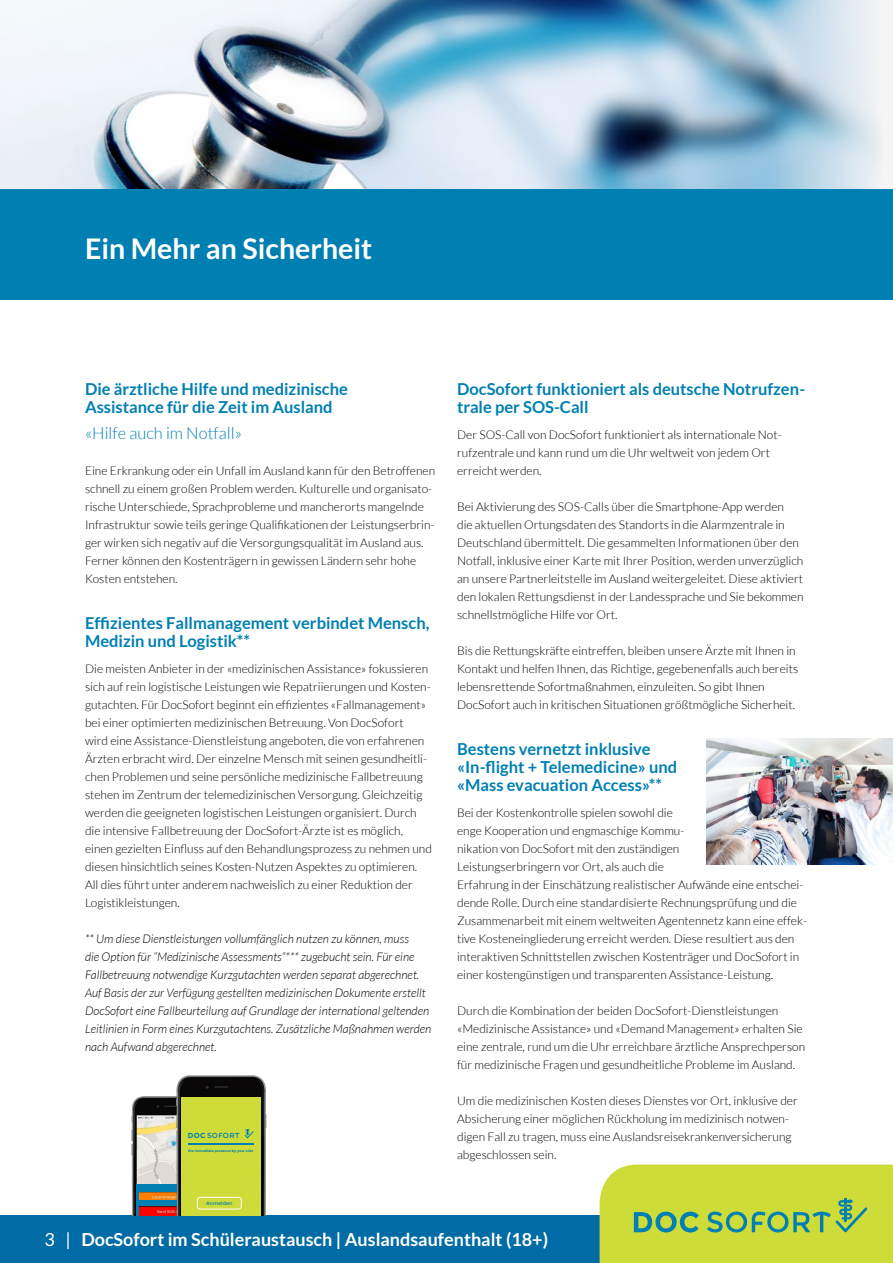
<style>
.page{position:relative;width:893px;height:1263px;background:#fff}
.page>*{position:absolute;margin:0;border:0;box-sizing:border-box;transform-origin:0 0}
.t1{font:700 28.5px "Lato";color:#fff}
.t2{font:700 18px "Lato";color:#fff}
.t3{font:700 16.5px/18px "Lato";color:#007fb3}
.t4{font:300 16.5px "Lato";color:#007fb3}
.t5{font:300 12px/18px "Lato";color:#000}
.t6{font:italic 300 12px/18px "Lato";color:#000}
.t7{font:7.35px "Montserrat Alternates";letter-spacing:.045em;color:#007fb3}
.t8{font:5.1px "Montserrat";color:#007fb3}
.t9{font:700 3.45px "Montserrat";color:#007fb3}
.s1{font-weight:700}
.s2{font-weight:400}
</style>
<div class="page">
<div style="left:0;top:1215px;width:634px;height:48px;background:#006ba4"></div>
<svg style="left:600px;top:1164px;width:293px;height:99px;background:#c0d643"></svg>
<img style="left:0;top:0;width:893px;height:190px">
<div style="left:0;top:190px;width:893px;height:110px;background:#007fb3"></div>
<img style="left:131px;top:1096px;width:28px;height:119px">
<img style="left:159px;top:1075px;width:108px;height:140px">
<div style="left:181px;top:1097px;width:79px;height:118px;background:#cddc39"></div>
<div style="left:197px;top:1197px;width:45px;height:12px;border:1px solid #fff;border-radius:3px"></div>
<div style="left:137px;top:1184px;width:40px;height:8px;background:#007fb3"></div>
<div style="left:137px;top:1201px;width:40px;height:5px;background:#007fb3"></div>
<hr style="left:137px;top:1186px;width:2px;height:29px;background:#007fb3">
<svg style="left:244px;top:1129px;width:10px;height:10px"></svg>
<hr style="left:188px;top:1144px;width:66px;height:1px;background:#007fb3">
<img style="left:707px;top:739px;width:186px;height:126px">
<h1 class="t1" style="left:85px;top:232px;width:289px">Ein Mehr an Sicherheit</h1>
<h1 class="t1" style="left:85px;top:232px;width:389px">Krank im falschen Augenblick?</h1>
<h3 class="t3" style="left:85px;top:380px;width:264px">Die ärztliche Hilfe und medizinische<br>Assistance für die Zeit im Ausland</h3>
<h3 class="t4" style="left:85px;top:424px;width:158px">«Hilfe auch im Notfall»</h3>
<p class="t5" style="left:85px;top:461px;width:352px">Eine Erkrankung oder ein Unfall im Ausland kann für den Betroffenen schnell zu einem großen Problem werden. Kulturelle und organisato&shy;rische Unterschiede, Sprachprobleme und mancherorts mangelnde Infrastruktur sowie teils geringe Qualifikationen der Leistungserbrin&shy;ger wirken sich negativ auf die Versorgungsqualität im Ausland aus.<br>Ferner können den Kostenträgern in gewissen Ländern sehr hohe Kosten entstehen.</p>
<h3 class="t3" style="left:85px;top:614px;width:346px">Effizientes Fallmanagement verbindet Mensch,<br>Medizin und Logistik**</h3>
<p class="t5" style="left:85px;top:659px;width:348px">Die meisten Anbieter in der «medizinischen Assistance» fokussieren sich auf rein logistische Leistungen wie Repatriierungen und Kosten&shy;gutachten. Für DocSofort beginnt ein effizientes «Fallmanagement» bei einer optimierten medizinischen Betreuung. Von DocSofort<br>wird eine Assistance-Dienstleistung angeboten, die von erfahrenen Ärzten erbracht wird. Der einzelne Mensch mit seinen gesundheitli&shy;chen Problemen und seine persönliche medizinische Fallbetreuung stehen im Zentrum der telemedizinischen Versorgung. Gleichzeitig werden die geeigneten logistischen Leistungen organisiert. Durch die intensive Fallbetreuung der DocSofort-Ärzte ist es möglich, einen gezielten Einfluss auf den Behandlungsprozess zu nehmen und diesen hinsichtlich seines Kosten-Nutzen Aspektes zu optimieren.<br>All dies führt unter anderem nachweislich zu einer Reduktion der Logistikleistungen.</p>
<p class="t6" style="left:85px;top:930px;width:348px">** Um diese Dienstleistungen vollumfänglich nutzen zu können, muss<br>die Option für “Medizinische Assessments“*** zugebucht sein. Für eine Fallbetreuung notwendige Kurzgutachten werden separat abgerechnet.<br>Auf Basis der zur Verfügung gestellten medizinischen Dokumente erstellt DocSofort eine Fallbeurteilung auf Grundlage der international geltenden Leitlinien in Form eines Kurzgutachtens. Zusätzliche Maßnahmen werden nach Aufwand abgerechnet.</p>
<p class="t7" style="left:188px;top:1131px;width:54px"><span class="s1">DOC</span> SOFORT</p>
<p class="t9" style="left:188px;top:1148px;width:67px">the immediate presence by your side</p>
<p class="t8" style="left:206px;top:1200px;width:28px">Anmelden</p>
<h3 class="t3" style="left:457px;top:380px;width:350px">DocSofort funktioniert als deutsche Notrufzen&shy;trale per SOS-Call</h3>
<p class="t5" style="left:457px;top:425px;width:326px">Der SOS-Call von DocSofort funktioniert als internationale Not&shy;rufzentrale und kann rund um die Uhr weltweit von jedem Ort erreicht werden.</p>
<p class="t5" style="left:457px;top:497px;width:348px">Bei Aktivierung des SOS-Calls über die Smartphone-App werden<br>die aktuellen Ortungsdaten des Standorts in die Alarmzentrale in Deutschland übermittelt. Die gesammelten Informationen über den Notfall, inklusive einer Karte mit Ihrer Position, werden unverzüglich an unsere Partnerleitstelle im Ausland weitergeleitet. Diese aktiviert den lokalen Rettungsdienst in der Landessprache und Sie bekommen schnellstmögliche Hilfe vor Ort.</p>
<p class="t5" style="left:457px;top:641px;width:343px">Bis die Rettungskräfte eintreffen, bleiben unsere Ärzte mit Ihnen in Kontakt und helfen Ihnen, das Richtige, gegebenenfalls auch bereits lebensrettende Sofortmaßnahmen, einzuleiten. So gibt Ihnen DocSofort auch in kritischen Situationen größtmögliche Sicherheit.</p>
<h3 class="t3" style="left:457px;top:740px;width:222px">Bestens vernetzt inklusive «In-flight + Telemedicine» und «Mass evacuation Access»**</h3>
<p class="t5" style="left:457px;top:803px;width:351px">Bei der Kostenkontrolle spielen sowohl die<br>enge Kooperation und engmaschige Kommu-<br>nikation von DocSofort mit den zuständigen<br>Leistungserbringern vor Ort, als auch die<br>Erfahrung in der Einschätzung realistischer Aufwände eine entschei&shy;dende Rolle. Durch eine standardisierte Rechnungsprüfung und die Zusammenarbeit mit einem weltweiten Agentennetz kann eine effek&shy;tive Kosteneingliederung erreicht werden. Diese resultiert aus den interaktiven Schnittstellen zwischen Kostenträger und DocSofort in einer kostengünstigen und transparenten Assistance-Leistung.</p>
<p class="t5" style="left:457px;top:1001px;width:350px">Durch die Kombination der beiden DocSofort-Dienstleistungen «Medizinische Assistance» und «Demand Management» erhalten Sie eine zentrale, rund um die Uhr erreichbare ärztliche Ansprechperson für medizinische Fragen und gesundheitliche Probleme im Ausland.</p>
<p class="t5" style="left:457px;top:1091px;width:342px">Um die medizinischen Kosten dieses Dienstes vor Ort, inklusive der Absicherung einer möglichen Rückholung im medizinisch notwen&shy;digen Fall zu tragen, muss eine Auslandsreisekrankenversicherung abgeschlossen sein.</p>
<h2 class="t2" style="left:45px;top:1229px;width:505px"><span class="s2">3 |</span> DocSofort im Schüleraustausch | Auslandsaufenthalt (18+)</h2>
</div>
